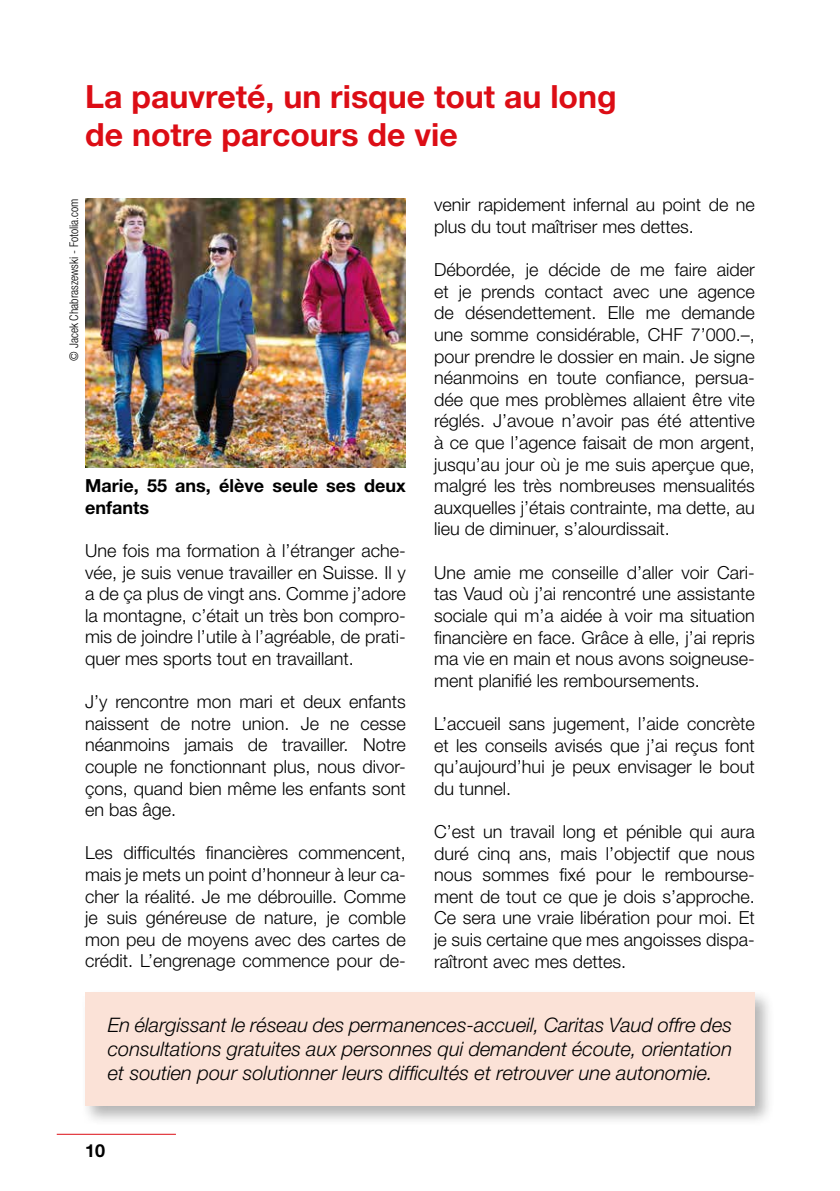
<style>
.page{position:relative;width:840px;height:1191px;background:#fff}
.page>*{position:absolute;margin:0;border:0;box-sizing:border-box;transform-origin:0 0}
.t1{font:700 32px/38.4px "Helvetica Neue LT Pro";color:#dc0d15}
.t2{font:italic 300 20px/24px "Helvetica Neue LT Pro";color:#000;text-align:justify}
.t3{font:300 18px/21.6px "Helvetica Neue LT Pro";color:#000;text-align:justify}
.t4{font:700 18px/21.6px "Helvetica Neue LT Pro";color:#000}
.t5{font:300 condensed 12px "Helvetica Neue LT Pro";color:#000}
</style>
<div class="page">
<hr style="left:57px;top:1133px;width:119px;height:1px;background:#dc0d15">
<div style="left:81px;top:988px;width:693px;height:138px;background:#000;opacity:.3"></div>
<div style="left:85px;top:992px;width:669px;height:114px;background:#fbe2d7"></div>
<img style="left:85px;top:198px;width:320px;height:270px">
<h1 class="t1" style="left:85px;top:77px;width:533px">La pauvreté, un risque tout au long de notre parcours de vie</h1>
<p class="t5" style="left:67px;top:361px;width:164px;rotate:-90deg">© Jacek Chabraszewski - Fotolia.com</p>
<p class="t4" style="left:85px;top:474px;width:322px">Marie, 55 ans, élève seule ses deux enfants</p>
<p class="t3" style="left:85px;top:539px;width:322px">Une fois ma formation à l’étranger ache&shy;vée, je suis venue travailler en Suisse. Il y a de ça plus de vingt ans. Comme j’adore la montagne, c’était un très bon compro&shy;mis de joindre l’utile à l’agréable, de prati&shy;quer mes sports tout en travaillant.</p>
<p class="t3" style="left:85px;top:690px;width:322px">J’y rencontre mon mari et deux enfants naissent de notre union. Je ne cesse néanmoins jamais de travailler. Notre couple ne fonctionnant plus, nous divor&shy;çons, quand bien même les enfants sont en bas âge.</p>
<p class="t3" style="left:85px;top:842px;width:322px">Les difficultés financières commencent, mais je mets un point d’honneur à leur ca&shy;cher la réalité. Je me débrouille. Comme je suis généreuse de nature, je comble mon peu de moyens avec des cartes de crédit. L’engrenage commence pour de-</p>
<p class="t3" style="left:434px;top:194px;width:322px">venir rapidement infernal au point de ne plus du tout maîtriser mes dettes.</p>
<p class="t3" style="left:434px;top:258px;width:322px">Débordée, je décide de me faire aider et je prends contact avec une agence de désendettement. Elle me demande une somme considérable, CHF 7’000.–, pour prendre le dossier en main. Je signe néanmoins en toute confiance, persua&shy;dée que mes problèmes allaient être vite réglés. J’avoue n’avoir pas été attentive à ce que l’agence faisait de mon argent, jusqu’au jour où je me suis aperçue que, malgré les très nombreuses mensualités auxquelles j’étais contrainte, ma dette, au lieu de diminuer, s’alourdissait.</p>
<p class="t3" style="left:434px;top:561px;width:322px">Une amie me conseille d’aller voir Cari&shy;tas Vaud où j’ai rencontré une assistante sociale qui m’a aidée à voir ma situation financière en face. Grâce à elle, j’ai repris ma vie en main et nous avons soigneuse&shy;ment planifié les remboursements.</p>
<p class="t3" style="left:434px;top:712px;width:322px">L’accueil sans jugement, l’aide concrète et les conseils avisés que j’ai reçus font qu’aujourd’hui je peux envisager le bout du tunnel.</p>
<p class="t3" style="left:434px;top:820px;width:322px">C’est un travail long et pénible qui aura duré cinq ans, mais l’objectif que nous nous sommes fixé pour le rembourse&shy;ment de tout ce que je dois s’approche.<br>Ce sera une vraie libération pour moi. Et je suis certaine que mes angoisses dispa&shy;raîtront avec mes dettes.</p>
<p class="t2" style="left:108px;top:1013px;width:625px">En élargissant le réseau des permanences-accueil, Caritas Vaud offre des consultations gratuites aux personnes qui demandent écoute, orientation et soutien pour solutionner leurs difficultés et retrouver une autonomie.</p>
<p class="t4" style="left:85px;top:1139px;width:22px">10</p>
</div>
